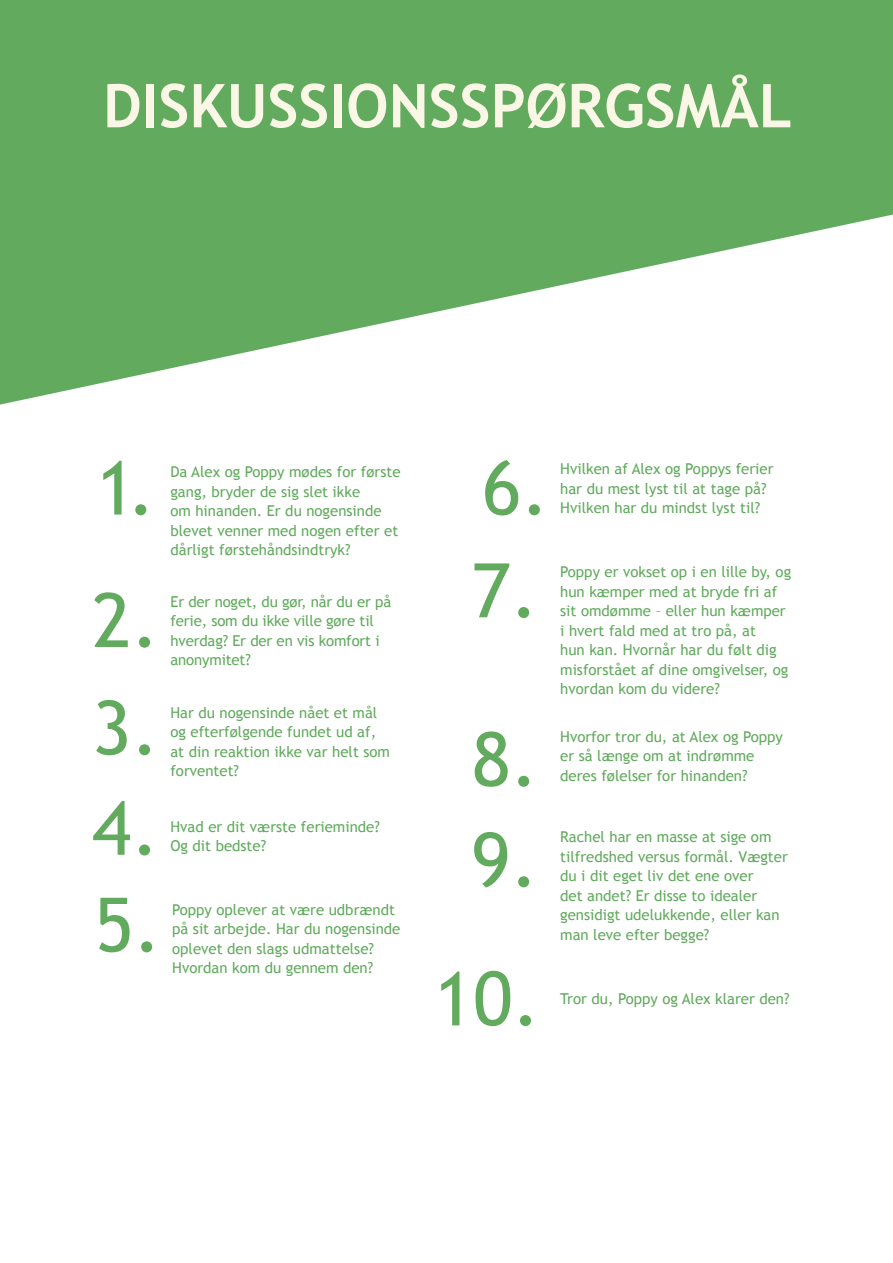
<style>
.page{position:relative;width:893px;height:1263px;background:#fff}
.page>*{position:absolute;margin:0;border:0;box-sizing:border-box;transform-origin:0 0}
.t1{font:75px "Trebuchet MS";color:#62aa5e}
.t2{font:700 60.3px "Trebuchet MS";color:#fbf7e7}
.t3{font:15px/19.5px "Trebuchet MS";color:#62aa5e}
</style>
<div class="page">
<svg style="left:0;top:0;width:893px;height:405px;fill:#62aa5e"></svg>
<p class="t2" style="left:103px;top:68px;width:691px">DISKUSSIONSSPØRGSMÅL</p>
<p class="t1" style="left:96px;top:444px;width:61px">1.</p>
<p class="t1" style="left:92px;top:576px;width:68px">2.</p>
<p class="t3" style="left:170px;top:463px;width:232px">Da Alex og Poppy mødes for første gang, bryder de sig slet ikke<br>om hinanden. Er du nogensinde blevet venner med nogen efter et dårligt førstehåndsindtryk?</p>
<p class="t3" style="left:170px;top:592px;width:222px">Er der noget, du gør, når du er på ferie, som du ikke ville gøre til hverdag? Er der en vis komfort i anonymitet?</p>
<p class="t1" style="left:92px;top:684px;width:68px">3.</p>
<p class="t3" style="left:170px;top:703px;width:221px">Har du nogensinde nået et mål og efterfølgende fundet ud af, at din reaktion ikke var helt som forventet?</p>
<p class="t1" style="left:92px;top:784px;width:68px">4.</p>
<p class="t3" style="left:170px;top:817px;width:211px">Hvad er dit værste ferieminde?</p>
<p class="t3" style="left:170px;top:836px;width:97px">Og dit bedste?</p>
<p class="t1" style="left:94px;top:881px;width:68px">5.</p>
<p class="t3" style="left:172px;top:900px;width:230px">Poppy oplever at være udbrændt på sit arbejde. Har du nogensinde oplevet den slags udmattelse?<br>Hvordan kom du gennem den?</p>
<p class="t1" style="left:482px;top:444px;width:68px">6.</p>
<p class="t1" style="left:471px;top:547px;width:68px">7.</p>
<p class="t1" style="left:471px;top:715px;width:68px">8.</p>
<p class="t1" style="left:471px;top:816px;width:68px">9.</p>
<p class="t1" style="left:434px;top:955px;width:108px">10.</p>
<p class="t3" style="left:560px;top:459px;width:215px">Hvilken af Alex og Poppys ferier har du mest lyst til at tage på?<br>Hvilken har du mindst lyst til?</p>
<p class="t3" style="left:560px;top:562px;width:232px">Poppy er vokset op i en lille by, og hun kæmper med at bryde fri af sit omdømme – eller hun kæmper i hvert fald med at tro på, at<br>hun kan. Hvornår har du følt dig misforstået af dine omgivelser, og hvordan kom du videre?</p>
<p class="t3" style="left:560px;top:727px;width:224px">Hvorfor tror du, at Alex og Poppy er så længe om at indrømme deres følelser for hinanden?</p>
<p class="t3" style="left:560px;top:827px;width:229px">Rachel har en masse at sige om tilfredshed versus formål. Vægter du i dit eget liv det ene over<br>det andet? Er disse to idealer gensidigt udelukkende, eller kan man leve efter begge?</p>
<p class="t3" style="left:560px;top:989px;width:231px">Tror du, Poppy og Alex klarer den?</p>
</div>
